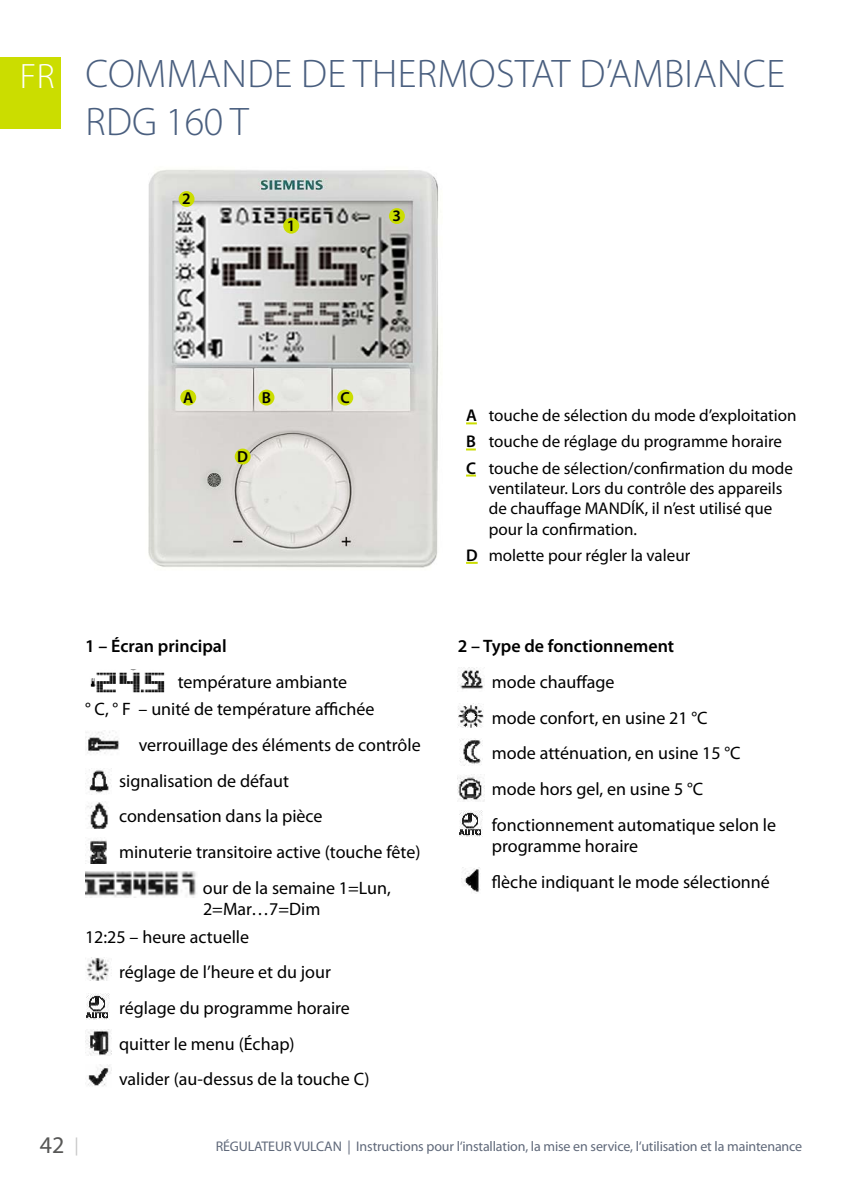
<style>
.page{position:relative;width:842px;height:1191px;background:#fff}
.page>*{position:absolute;margin:0;border:0;box-sizing:border-box;transform-origin:0 0}
.t1{font:300 40px/48px "Myriad Pro";letter-spacing:.01em;color:#4a5f7f}
.t2{font:300 35.4px "Myriad Pro";color:#fff}
.t3{font:24px "Myriad Pro";color:#575756}
.t4{font:18px/35.6px "Myriad Pro";color:#000}
.t5{font:600 18px "Myriad Pro";color:#000}
.t6{font:17px/26px "Myriad Pro";color:#000}
.t7{font:600 16px "Myriad Pro";color:#000}
.t8{font:14px "Myriad Pro";letter-spacing:-.01em;color:#60697a}
.s1{font-weight:600}
.s2{font-size:18px;color:#c6c6c6}
</style>
<div class="page">
<div style="left:0;top:57px;width:60px;height:71px;background:#cbdd00"></div>
<img style="left:148px;top:169px;width:291px;height:399px">
<div style="left:283px;top:218px;width:16px;height:16px;background:#cbdd00;border-radius:50%"></div>
<div style="left:179px;top:191px;width:15px;height:16px;background:#cbdd00;border-radius:50%"></div>
<div style="left:389px;top:208px;width:16px;height:16px;background:#cbdd00;border-radius:50%"></div>
<div style="left:180px;top:389px;width:16px;height:16px;background:#cbdd00;border-radius:50%"></div>
<div style="left:259px;top:389px;width:15px;height:16px;background:#cbdd00;border-radius:50%"></div>
<div style="left:337px;top:389px;width:16px;height:16px;background:#cbdd00;border-radius:50%"></div>
<div style="left:235px;top:448px;width:16px;height:16px;background:#cbdd00;border-radius:50%"></div>
<svg style="left:466px;top:422px;width:11px;height:2px"></svg>
<svg style="left:466px;top:448px;width:10px;height:2px"></svg>
<svg style="left:466px;top:474px;width:10px;height:2px"></svg>
<svg style="left:466px;top:562px;width:12px;height:2px"></svg>
<img style="left:90px;top:669px;width:75px;height:24px">
<img style="left:85px;top:730px;width:35px;height:24px">
<img style="left:85px;top:769px;width:26px;height:25px">
<img style="left:87px;top:802px;width:21px;height:26px">
<img style="left:85px;top:840px;width:22px;height:24px">
<img style="left:85px;top:871px;width:111px;height:26px">
<img style="left:86px;top:957px;width:24px;height:23px">
<img style="left:87px;top:993px;width:23px;height:27px">
<img style="left:85px;top:1029px;width:26px;height:26px">
<img style="left:88px;top:1064px;width:23px;height:22px">
<img style="left:458px;top:667px;width:26px;height:23px">
<img style="left:458px;top:703px;width:26px;height:24px">
<img style="left:459px;top:739px;width:24px;height:26px">
<img style="left:458px;top:774px;width:26px;height:27px">
<img style="left:460px;top:810px;width:22px;height:26px">
<img style="left:461px;top:867px;width:19px;height:25px">
<h2 class="t2" style="left:20px;top:55px;width:36px">FR</h2>
<h1 class="t1" style="left:85px;top:49px;width:701px">COMMANDE DE THERMOSTAT D’AMBIANCE<br>RDG 160 T</h1>
<p class="t7" style="left:182px;top:189px;width:10px">2</p>
<p class="t7" style="left:287px;top:215px;width:10px">1</p>
<p class="t7" style="left:393px;top:206px;width:10px">3</p>
<p class="t7" style="left:183px;top:387px;width:12px">A</p>
<p class="t7" style="left:262px;top:387px;width:11px">B</p>
<p class="t7" style="left:341px;top:387px;width:11px">C</p>
<p class="t7" style="left:237px;top:446px;width:12px">D</p>
<p class="t5" style="left:85px;top:635px;width:143px">1 – Écran principal</p>
<p class="t4" style="left:85px;top:668px;width:291px;line-height:27.2px;text-indent:93px">température ambiante<br>° C, ° F – unité de température affichée</p>
<p class="t4" style="left:139px;top:727px;width:284px">verrouillage des éléments de contrôle</p>
<p class="t4" style="left:119px;top:762px;width:171px">signalisation de défaut</p>
<p class="t4" style="left:119px;top:798px;width:205px">condensation dans la pièce</p>
<p class="t4" style="left:119px;top:834px;width:303px">minuterie transitoire active (touche fête)</p>
<p class="t4" style="left:203px;top:869px;width:189px">our de la semaine 1=Lun,</p>
<p class="t4" style="left:85px;top:895px;width:237px;line-height:27.2px;text-indent:118px">2=Mar…7=Dim<br>12:25 – heure actuelle</p>
<p class="t4" style="left:119px;top:954px;width:252px">réglage de l’heure et du jour réglage du programme horaire quitter le menu (Échap)<br>valider (au-dessus de la touche C)</p>
<p class="t6" style="left:466px;top:402px;width:332px"><span class="s1">A</span> touche de sélection du mode d’exploitation<br><span class="s1">B</span> touche de réglage du programme horaire<br><span class="s1">C</span> touche de sélection/confirmation du mode</p>
<p class="t6" style="left:489px;top:478px;width:295px;line-height:20.4px">ventilateur. Lors du contrôle des appareils de chauffage MANDÍK, il n’est utilisé que pour la confirmation.</p>
<p class="t6" style="left:466px;top:542px;width:226px"><span class="s1">D</span> molette pour régler la valeur</p>
<p class="t5" style="left:458px;top:635px;width:218px">2 – Type de fonctionnement</p>
<p class="t4" style="left:492px;top:664px;width:286px">mode chauffage<br>mode confort, en usine 21 °C<br>mode atténuation, en usine 15 °C mode hors gel, en usine 5 °C fonctionnement automatique selon le</p>
<p class="t4" style="left:492px;top:828px;width:280px">programme horaire<br>flèche indiquant le mode sélectionné</p>
<h3 class="t3" style="left:40px;top:1130px;width:41px">42 <span class="s2">|</span></h3>
<p class="t8" style="left:216px;top:1138px;width:588px">RÉGULATEUR VULCAN | Instructions pour l‘installation, la mise en service, l‘utilisation et la maintenance</p>
</div>
